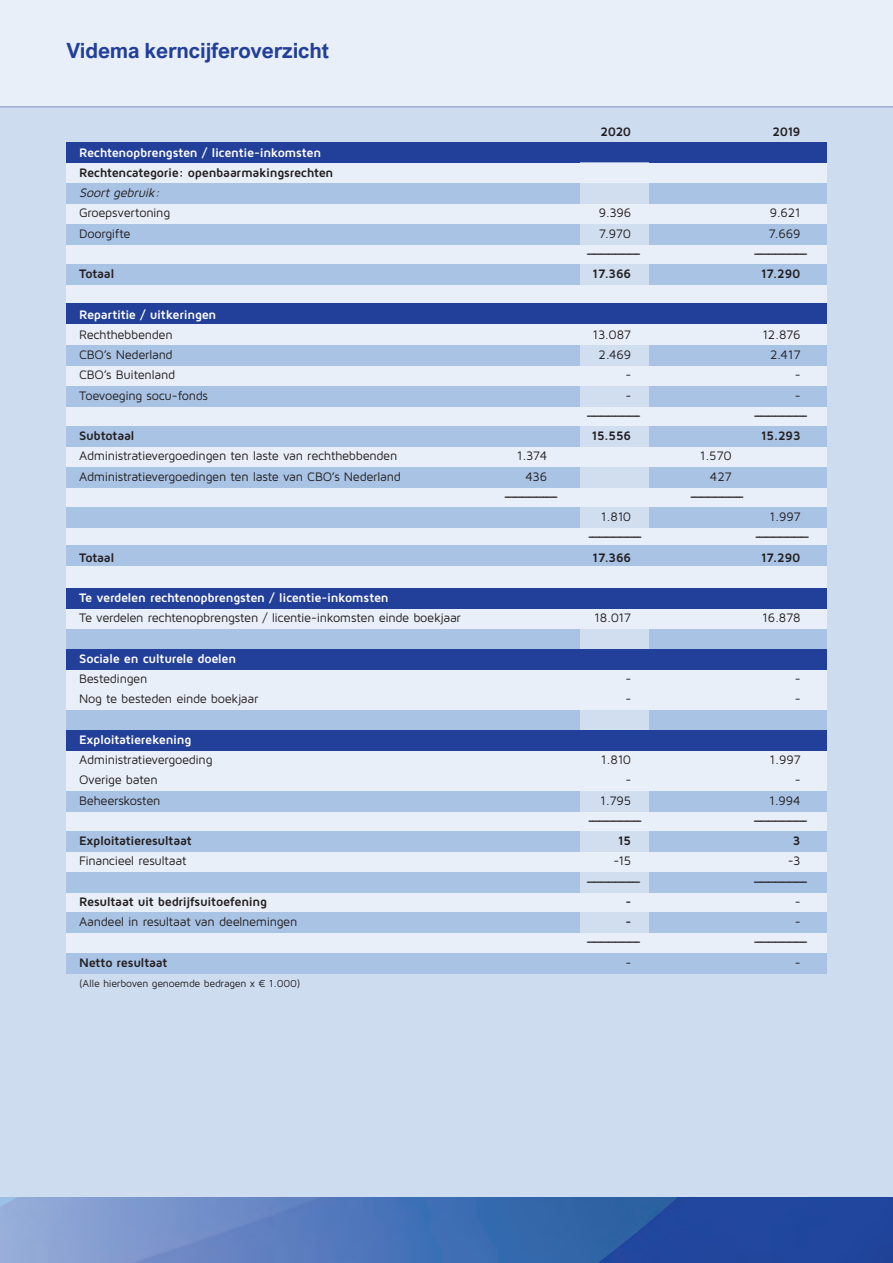
<style>
.page{position:relative;width:893px;height:1263px;background:#fff}
.page>*{position:absolute;margin:0;border:0;box-sizing:border-box;transform-origin:0 0}
.t1{font:700 21px "Arial Nova";letter-spacing:-.01em;color:#223f99}
.t2{font:12.75px "Maven Pro";letter-spacing:-.025em;color:#231f20}
.t3{font:700 12.75px "Maven Pro";letter-spacing:-.02em;color:#231f20}
.t4{font:700 12.75px "Maven Pro";letter-spacing:-.025em;color:#fff}
.t5{font:italic 12.75px "Maven Pro";color:#231f20}
.t6{font:10.5px "Maven Pro";letter-spacing:-.025em;color:#231f20}
</style>
<div class="page">
<div style="left:0;top:0;width:893px;height:198px;background:#e9eff8"></div>
<div style="left:0;top:107px;width:893px;height:1139px;background:#cedcf0"></div>
<img style="left:0;top:1198px;width:893px;height:65px">
<hr style="left:0;top:106px;width:893px;height:1px;background:#99a1d0">
<div style="left:66px;top:143px;width:761px;height:830px;background:#e9eff8"></div>
<div style="left:66px;top:184px;width:761px;height:20px;background:#a9c3e5"></div>
<div style="left:66px;top:224px;width:761px;height:20px;background:#a9c3e5"></div>
<div style="left:66px;top:265px;width:761px;height:20px;background:#a9c3e5"></div>
<div style="left:66px;top:346px;width:761px;height:20px;background:#a9c3e5"></div>
<div style="left:66px;top:386px;width:761px;height:20px;background:#a9c3e5"></div>
<div style="left:66px;top:427px;width:761px;height:20px;background:#a9c3e5"></div>
<div style="left:66px;top:467px;width:761px;height:20px;background:#a9c3e5"></div>
<div style="left:66px;top:508px;width:761px;height:20px;background:#a9c3e5"></div>
<div style="left:66px;top:629px;width:761px;height:20px;background:#a9c3e5"></div>
<div style="left:66px;top:710px;width:761px;height:20px;background:#a9c3e5"></div>
<div style="left:66px;top:791px;width:761px;height:20px;background:#a9c3e5"></div>
<div style="left:66px;top:832px;width:761px;height:20px;background:#a9c3e5"></div>
<div style="left:66px;top:872px;width:761px;height:20px;background:#a9c3e5"></div>
<div style="left:66px;top:913px;width:761px;height:20px;background:#a9c3e5"></div>
<div style="left:66px;top:142px;width:761px;height:21px;background:#223f99"></div>
<svg style="left:580px;top:183px;width:68px;height:750px"></svg>
<div style="left:66px;top:303px;width:761px;height:21px;background:#223f99"></div>
<div style="left:66px;top:589px;width:761px;height:20px;background:#223f99"></div>
<hr style="left:66px;top:973px;width:761px;height:1px;background:#99a1d0">
<div style="left:66px;top:546px;width:761px;height:20px;background:#a9c3e5"></div>
<div style="left:66px;top:649px;width:761px;height:21px;background:#223f99"></div>
<div style="left:66px;top:730px;width:761px;height:20px;background:#223f99"></div>
<div style="left:66px;top:953px;width:761px;height:20px;background:#a9c3e5"></div>
<h1 class="t1" style="left:66px;top:39px;width:264px">Videma kerncijferoverzicht</h1>
<p class="t3" style="left:601px;top:124px;width:32px">2020</p>
<p class="t3" style="left:772px;top:124px;width:30px">2019</p>
<p class="t4" style="left:79px;top:144px;width:244px">Rechtenopbrengsten / licentie-inkomsten</p>
<p class="t3" style="left:79px;top:164px;width:256px">Rechtencategorie: openbaarmakingsrechten</p>
<p class="t5" style="left:79px;top:185px;width:86px">Soortgebruik:</p>
<p class="t2" style="left:79px;top:205px;width:93px">Groepsvertoning</p>
<p class="t2" style="left:599px;top:205px;width:34px">9.396</p>
<p class="t2" style="left:770px;top:205px;width:32px">9.621</p>
<p class="t2" style="left:79px;top:225px;width:53px">Doorgifte</p>
<p class="t2" style="left:599px;top:225px;width:34px">7.970</p>
<p class="t2" style="left:768px;top:225px;width:34px">7.669</p>
<p class="t3" style="left:586px;top:245px;width:56px">---------------</p>
<p class="t3" style="left:753px;top:245px;width:56px">---------------</p>
<p class="t3" style="left:79px;top:266px;width:37px">Totaal</p>
<p class="t3" style="left:592px;top:266px;width:41px">17.366</p>
<p class="t3" style="left:761px;top:266px;width:41px">17.290</p>
<p class="t4" style="left:79px;top:306px;width:139px">Repartitie / uitkeringen</p>
<p class="t2" style="left:79px;top:326px;width:95px">Rechthebbenden</p>
<p class="t2" style="left:593px;top:326px;width:40px">13.087</p>
<p class="t2" style="left:762px;top:326px;width:40px">12.876</p>
<p class="t2" style="left:79px;top:347px;width:95px">CBO’s Nederland</p>
<p class="t2" style="left:599px;top:347px;width:34px">2.469</p>
<p class="t2" style="left:770px;top:347px;width:32px">2.417</p>
<p class="t2" style="left:79px;top:367px;width:98px">CBO’s Buitenland</p>
<p class="t2" style="left:625px;top:367px;width:7px">-</p>
<p class="t2" style="left:795px;top:367px;width:7px">-</p>
<p class="t2" style="left:79px;top:387px;width:130px">Toevoeging socu-fonds</p>
<p class="t2" style="left:625px;top:387px;width:7px">-</p>
<p class="t2" style="left:795px;top:387px;width:7px">-</p>
<p class="t3" style="left:586px;top:407px;width:56px">---------------</p>
<p class="t3" style="left:753px;top:407px;width:56px">---------------</p>
<p class="t3" style="left:79px;top:428px;width:57px">Subtotaal</p>
<p class="t3" style="left:591px;top:428px;width:41px">15.556</p>
<p class="t3" style="left:761px;top:428px;width:41px">15.293</p>
<p class="t2" style="left:79px;top:448px;width:320px">Administratievergoedingen ten laste van rechthebbenden</p>
<p class="t2" style="left:517px;top:448px;width:32px">1.374</p>
<p class="t2" style="left:700px;top:448px;width:34px">1.570</p>
<p class="t2" style="left:79px;top:468px;width:323px">Administratievergoedingen ten laste van CBO’s Nederland</p>
<p class="t2" style="left:525px;top:468px;width:23px">436</p>
<p class="t2" style="left:710px;top:468px;width:23px">427</p>
<p class="t3" style="left:504px;top:488px;width:56px">---------------</p>
<p class="t3" style="left:690px;top:488px;width:56px">---------------</p>
<p class="t2" style="left:601px;top:509px;width:32px">1.810</p>
<p class="t2" style="left:770px;top:509px;width:33px">1.997</p>
<p class="t3" style="left:588px;top:529px;width:56px">---------------</p>
<p class="t3" style="left:755px;top:529px;width:56px">---------------</p>
<p class="t3" style="left:79px;top:549px;width:37px">Totaal</p>
<p class="t3" style="left:592px;top:549px;width:41px">17.366</p>
<p class="t3" style="left:761px;top:549px;width:41px">17.290</p>
<p class="t4" style="left:79px;top:590px;width:311px">Te verdelen rechtenopbrengsten / licentie-inkomsten</p>
<p class="t2" style="left:79px;top:610px;width:383px">Te verdelen rechtenopbrengsten / licentie-inkomsten einde boekjaar</p>
<p class="t2" style="left:594px;top:610px;width:39px">18.017</p>
<p class="t2" style="left:762px;top:610px;width:40px">16.878</p>
<p class="t4" style="left:79px;top:650px;width:159px">Sociale en culturele doelen</p>
<p class="t2" style="left:79px;top:671px;width:70px">Bestedingen</p>
<p class="t2" style="left:625px;top:671px;width:7px">-</p>
<p class="t2" style="left:795px;top:671px;width:7px">-</p>
<p class="t2" style="left:79px;top:691px;width:181px">Nog te besteden einde boekjaar</p>
<p class="t2" style="left:625px;top:691px;width:7px">-</p>
<p class="t2" style="left:795px;top:691px;width:7px">-</p>
<p class="t4" style="left:79px;top:731px;width:114px">Exploitatierekening</p>
<p class="t2" style="left:79px;top:752px;width:135px">Administratievergoeding</p>
<p class="t2" style="left:601px;top:752px;width:32px">1.810</p>
<p class="t2" style="left:770px;top:752px;width:33px">1.997</p>
<p class="t2" style="left:79px;top:772px;width:80px">Overige baten</p>
<p class="t2" style="left:625px;top:772px;width:7px">-</p>
<p class="t2" style="left:795px;top:772px;width:7px">-</p>
<p class="t2" style="left:79px;top:792px;width:83px">Beheerskosten</p>
<p class="t2" style="left:600px;top:792px;width:32px">1.795</p>
<p class="t2" style="left:769px;top:792px;width:33px">1.994</p>
<p class="t3" style="left:588px;top:812px;width:56px">---------------</p>
<p class="t3" style="left:753px;top:812px;width:56px">---------------</p>
<p class="t3" style="left:79px;top:833px;width:114px">Exploitatieresultaat</p>
<p class="t3" style="left:618px;top:833px;width:15px">15</p>
<p class="t3" style="left:793px;top:833px;width:9px">3</p>
<p class="t2" style="left:79px;top:853px;width:109px">Financieel resultaat</p>
<p class="t2" style="left:613px;top:853px;width:19px">-15</p>
<p class="t2" style="left:788px;top:853px;width:14px">-3</p>
<p class="t3" style="left:586px;top:873px;width:56px">---------------</p>
<p class="t3" style="left:753px;top:873px;width:56px">---------------</p>
<p class="t3" style="left:79px;top:893px;width:189px">Resultaat uit bedrijfsuitoefening</p>
<p class="t3" style="left:625px;top:893px;width:7px">-</p>
<p class="t2" style="left:795px;top:893px;width:7px">-</p>
<p class="t2" style="left:79px;top:914px;width:220px">Aandeel in resultaat van deelnemingen</p>
<p class="t3" style="left:625px;top:914px;width:7px">-</p>
<p class="t2" style="left:795px;top:914px;width:7px">-</p>
<p class="t3" style="left:586px;top:934px;width:56px">---------------</p>
<p class="t3" style="left:753px;top:934px;width:56px">---------------</p>
<p class="t3" style="left:79px;top:954px;width:90px">Netto resultaat</p>
<p class="t2" style="left:625px;top:954px;width:7px">-</p>
<p class="t2" style="left:795px;top:954px;width:7px">-</p>
<p class="t6" style="left:79px;top:977px;width:223px">(Alle hierboven genoemde bedragen x € 1.000)</p>
</div>
